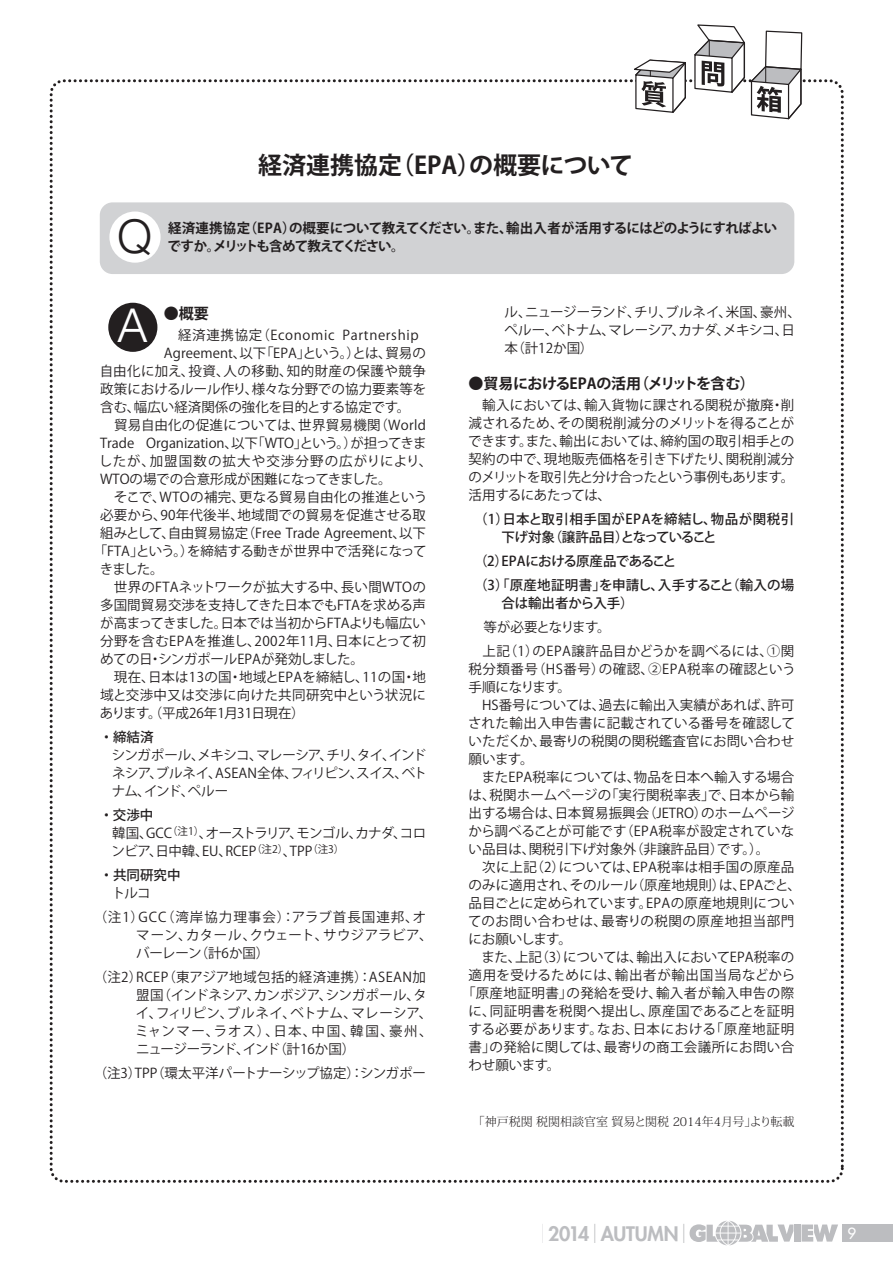
<style>
.page{position:relative;width:893px;height:1263px;background:#fff}
.page>*{position:absolute;margin:0;border:0;box-sizing:border-box;transform-origin:0 0}
.t1{font:300 46.5px "Helvetica Neue";color:#fff}
.t2{font:300 46.5px "Helvetica Neue";color:#231f20}
.t3{font:700 24px "Koz Go Pr 6 N";color:#231f20}
.t4{font:800 19.5px "Futura";letter-spacing:-.01em;color:#bcbdc0}
.t5{font:700 15px "Koz Go Pr 6 N";letter-spacing:-.02em;color:#231f20}
.t6{font:15px "Futura";color:#fff}
.t7{font:13.5px/18px "Koz Go Pr 6 N";color:#231f20}
.t8{font:13.5px "Koz Go Pr 6 N";letter-spacing:.025em;color:#231f20}
.t9{font:500 13.5px/18px "Koz Go Pr 6 N";color:#231f20}
.t10{font:13.5px/18px "Koz Go Pr 6 N";letter-spacing:-.035em;color:#231f20}
.t11{font:13.5px "Koz Go Pr 6 N";letter-spacing:.03em;color:#231f20}
.t12{font:700 13.5px/18px "Koz Go Pr 6 N";letter-spacing:-.055em;color:#231f20}
.t13{font:13.5px/18px "Koz Go Pr 6 N";letter-spacing:-.04em;color:#231f20}
.t14{font:13.5px "Koz Go Pr 6 N";letter-spacing:.02em;color:#231f20}
.t15{font:13.5px "Koz Go Pr 6 N";letter-spacing:.04em;color:#231f20}
.t16{font:13.5px/24px "Koz Go Pr 6 N";letter-spacing:.075em;color:#231f20}
.t17{font:13.5px "Koz Go Pr 6 N";letter-spacing:.05em;color:#231f20}
.t18{font:13.5px "Koz Go Pr 6 N";letter-spacing:.035em;color:#231f20}
.t19{font:13.5px "Koz Go Pr 6 N";letter-spacing:.055em;color:#231f20}
.t20{font:13.5px "Koz Go Pr 6 N";letter-spacing:.08em;color:#231f20}
.t21{font:13.5px "Koz Go Pr 6 N";letter-spacing:.045em;color:#231f20}
.t22{font:13.5px "Koz Go Pr 6 N";letter-spacing:-.02em;color:#231f20}
.t23{font:13.5px "Koz Go Pr 6 N";letter-spacing:-.025em;color:#231f20}
.t24{font:300 12px "Koz Min Pr 6 N";color:#231f20}
.s1{font-weight:500}
.s2{font-family:"Koz Go Pr 6 N";font-weight:400}
</style>
<div class="page">
<svg style="left:694px;top:24px;width:109px;height:96px"></svg>
<svg style="left:630px;top:59px;width:57px;height:54px"></svg>
<div style="left:100px;top:202px;width:694px;height:72px;background:#d1d2d4;border-radius:13px"></div>
<div style="left:108px;top:303px;width:49px;height:49px;background:#231f20;border-radius:50%"></div>
<div style="left:109px;top:211px;width:52px;height:52px;background:#fff;border-radius:50%"></div>
<div style="left:842px;top:1224px;width:51px;height:18px;background:#bcbdc0"></div>
<div style="left:794px;top:1224px;width:7px;height:17px;background:#bcbdc0"></div>
<svg style="left:802px;top:1224px;width:36px;height:17px"></svg>
<svg style="left:689px;top:1221px;width:104px;height:24px"></svg>
<h1 class="t2" style="left:117px;top:199px;width:36px">Q</h1>
<h2 class="t3" style="left:258px;top:152px;width:377px">経済連携協定（EPA）の概要について</h2>
<p class="t12" style="left:168px;top:219px;width:611px">経済連携協定（EPA）の概要について教えてください。また、輸出入者が活用するにはどのようにすればよいですか。メリットも含めて教えてください。</p>
<p class="t5" style="left:164px;top:305px;width:46px">●概要</p>
<p class="t17" style="left:164px;top:327px;width:256px">　経済連携協定（Economic Partnership</p>
<p class="t7" style="left:164px;top:344px;width:263px">Agreement、以下「EPA」という。）とは、貿易の</p>
<p class="t18" style="left:100px;top:363px;width:328px">自由化に加え、投資、人の移動、知的財産の保護や競争</p>
<p class="t7" style="left:100px;top:380px;width:328px">政策におけるルール作り、様々な分野での協力要素等を</p>
<p class="t7" style="left:100px;top:398px;width:312px">含む、幅広い経済関係の強化を目的とする協定です。</p>
<p class="t8" style="left:100px;top:417px;width:327px">　貿易自由化の促進については、世界貿易機関（World</p>
<p class="t7" style="left:100px;top:434px;width:328px">Trade Organization、以下「WTO」という。）が担ってきま</p>
<p class="t20" style="left:99px;top:453px;width:335px">したが、加盟国数の拡大や交渉分野の広がりにより、</p>
<p class="t7" style="left:100px;top:470px;width:293px">WTOの場での合意形成が困難になってきました。</p>
<p class="t8" style="left:100px;top:489px;width:328px">　そこで、WTOの補完、更なる貿易自由化の推進という</p>
<p class="t7" style="left:100px;top:506px;width:327px">必要から、90年代後半、地域間での貿易を促進させる取</p>
<p class="t7" style="left:100px;top:524px;width:327px">組みとして、自由貿易協定（Free Trade Agreement、以下</p>
<p class="t7" style="left:94px;top:542px;width:335px">「FTA」という。）を締結する動きが世界中で活発になって</p>
<p class="t7" style="left:100px;top:560px;width:65px">きました。</p>
<p class="t14" style="left:100px;top:579px;width:327px">　世界のFTAネットワークが拡大する中、長い間WTOの</p>
<p class="t7" style="left:100px;top:596px;width:327px">多国間貿易交渉を支持してきた日本でもFTAを求める声</p>
<p class="t10" style="left:100px;top:614px;width:327px">が高まってきました。日本では当初からFTAよりも幅広い</p>
<p class="t11" style="left:100px;top:633px;width:327px">分野を含むEPAを推進し、2002年11月、日本にとって初</p>
<p class="t22" style="left:100px;top:651px;width:265px">めての日・シンガポールEPAが発効しました。</p>
<p class="t14" style="left:100px;top:669px;width:327px">　現在、日本は13の国・地域とEPAを締結し、11の国・地</p>
<p class="t11" style="left:100px;top:687px;width:327px">域と交渉中又は交渉に向けた共同研究中という状況に</p>
<p class="t7" style="left:100px;top:704px;width:206px">あります。（平成26年1月31日現在）</p>
<p class="t9" style="left:100px;top:728px;width:55px">・ 締結済</p>
<p class="t7" style="left:112px;top:746px;width:317px;text-align:justify">シンガポール、メキシコ、マレーシア、チリ、タイ、インドネシア、ブルネイ、ASEAN全体、フィリピン、スイス、ベトナム、インド、ペルー</p>
<p class="t10" style="left:111px;top:806px;width:316px;text-indent:-12px"><span class="s1">・ 交渉中<br></span>韓国、GCC<sup>（注1）</sup>、オーストラリア、モンゴル、カナダ、コロンビア、日中韓、EU、RCEP<sup>（注2）</sup>、TPP<sup>（注3）</sup></p>
<p class="t9" style="left:100px;top:866px;width:82px">・ 共同研究中</p>
<p class="t16" style="left:94px;top:881px;width:334px;text-indent:6px">　トルコ<br>（注1）GCC（湾岸協力理事会）：アラブ首長国連邦、オ</p>
<p class="t7" style="left:136px;top:926px;width:298px">マーン、カタール、クウェート、サウジアラビア、バーレーン（計6か国）</p>
<p class="t7" style="left:135px;top:968px;width:299px;text-indent:-41px">（注2）RCEP（東アジア地域包括的経済連携）：ASEAN加盟国（インドネシア、カンボジア、シンガポール、タイ、フィリピン、ブルネイ、ベトナム、マレーシア、ミャンマー、ラオス）、日本、中国、韓国、豪州、ニュージーランド、インド（計16か国）</p>
<p class="t7" style="left:94px;top:1064px;width:334px">（注3）TPP（環太平洋パートナーシップ協定）：シンガポー</p>
<h1 class="t1" style="left:118px;top:287px;width:31px">A</h1>
<p class="t13" style="left:504px;top:304px;width:298px">ル、ニュージーランド、チリ、ブルネイ、米国、豪州、ペルー、ベトナム、マレーシア、カナダ、メキシコ、日本（計12か国）</p>
<p class="t5" style="left:468px;top:375px;width:288px">●貿易におけるEPAの活用（メリットを含む）</p>
<p class="t7" style="left:468px;top:397px;width:328px;text-align:justify">　輸入においては、輸入貨物に課される関税が撤廃・削減されるため、その関税削減分のメリットを得ることができます。また、輸出においては、締約国の取引相手との契約の中で、現地販売価格を引き下げたり、関税削減分のメリットを取引先と分け合ったという事例もあります。活用するにあたっては、</p>
<p class="t9" style="left:502px;top:511px;width:294px;text-indent:-27px">（1）日本と取引相手国がEPAを締結し、物品が関税引下げ対象（譲許品目）となっていること</p>
<p class="t9" style="left:474px;top:550px;width:322px;line-height:24px">（2）EPAにおける原産品であること<br>（3）「原産地証明書」を申請し、入手すること（輸入の場</p>
<p class="t9" style="left:502px;top:595px;width:134px">合は輸出者から入手）</p>
<p class="t7" style="left:469px;top:616px;width:327px;line-height:24px;text-indent:15px">等が必要となります。<br>　上記（1）のEPA譲許品目かどうかを調べるには、①関</p>
<p class="t15" style="left:469px;top:662px;width:328px">税分類番号（HS番号）の確認、②EPA税率の確認という</p>
<p class="t23" style="left:469px;top:680px;width:104px">手順になります。</p>
<p class="t7" style="left:469px;top:697px;width:327px">　HS番号については、過去に輸出入実績があれば、許可</p>
<p class="t7" style="left:468px;top:715px;width:328px">された輸出入申告書に記載されている番号を確認して</p>
<p class="t7" style="left:469px;top:733px;width:327px">いただくか、最寄りの税関の関税鑑査官にお問い合わせ</p>
<p class="t7" style="left:469px;top:751px;width:66px">願います。</p>
<p class="t7" style="left:469px;top:769px;width:327px">　またEPA税率については、物品を日本へ輸入する場合</p>
<p class="t7" style="left:469px;top:787px;width:327px">は、税関ホームページの「実行関税率表」で、日本から輸</p>
<p class="t7" style="left:469px;top:805px;width:327px">出する場合は、日本貿易振興会（JETRO）のホームページ</p>
<p class="t8" style="left:469px;top:824px;width:327px">から調べることが可能です（EPA税率が設定されていな</p>
<p class="t7" style="left:469px;top:841px;width:302px">い品目は、関税引下げ対象外（非譲許品目）です。）。</p>
<p class="t7" style="left:469px;top:859px;width:327px">　次に上記（2）については、EPA税率は相手国の原産品</p>
<p class="t7" style="left:469px;top:877px;width:334px">のみに適用され、そのルール（原産地規則）は、EPAごと、</p>
<p class="t7" style="left:469px;top:895px;width:327px">品目ごとに定められています。EPAの原産地規則につい</p>
<p class="t15" style="left:468px;top:914px;width:328px">てのお問い合わせは、最寄りの税関の原産地担当部門</p>
<p class="t23" style="left:469px;top:932px;width:105px">にお願いします。</p>
<p class="t7" style="left:469px;top:949px;width:327px">　また、上記（3）については、輸出入においてEPA税率の</p>
<p class="t21" style="left:469px;top:968px;width:328px">適用を受けるためには、輸出者が輸出国当局などから</p>
<p class="t11" style="left:462px;top:986px;width:334px">「原産地証明書」の発給を受け、輸入者が輸入申告の際</p>
<p class="t8" style="left:469px;top:1004px;width:327px">に、同証明書を税関へ提出し、原産国であることを証明</p>
<p class="t19" style="left:469px;top:1022px;width:327px">する必要があります。なお、日本における「原産地証明</p>
<p class="t8" style="left:469px;top:1040px;width:327px">書」の発給に関しては、最寄りの商工会議所にお問い合</p>
<p class="t7" style="left:468px;top:1057px;width:93px">わせ願います。</p>
<p class="t24" style="left:473px;top:1115px;width:323px">「神戸税関 税関相談官室 貿易と関税 2014年4月号」より転載</p>
<h3 class="t4" style="left:533px;top:1220px;width:163px"><span class="s2">｜</span>2014<span class="s2">｜</span>AUTUMN<span class="s2">｜</span></h3>
<p class="t6" style="left:847px;top:1223px;width:10px">9</p>
</div>
